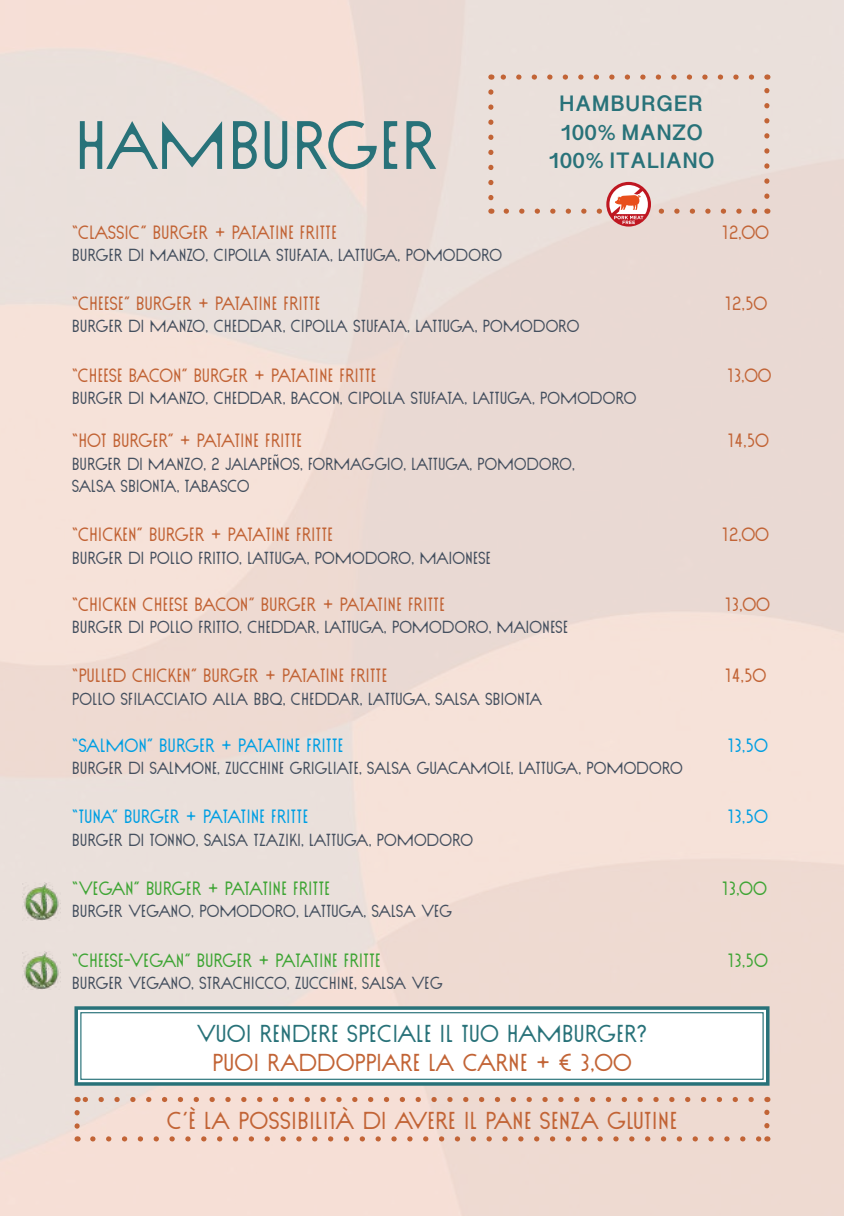
<style>
.page{position:relative;width:844px;height:1216px;background:#fff}
.page>*{position:absolute;margin:0;border:0;box-sizing:border-box;transform-origin:0 0}
.t1{font:68.25px "Sud";letter-spacing:-.015em;color:#287279}
.t2{font:24.5px "Sud";letter-spacing:-.015em;color:#c26436}
.t3{font:24.5px "Sud";letter-spacing:-.015em;color:#287279}
.t4{font:24.5px "Sud";letter-spacing:-.04em;color:#c26436}
.t5{font:700 22.75px/28.7px "Sinhala Sangam MN";color:#287279;text-align:center}
.t6{font:19.25px "Sud";letter-spacing:-.005em;color:#c26436;scale:.95 1}
.t7{font:19.25px "Sud";letter-spacing:-.005em;color:#3fa535;scale:.95 1}
.t8{font:19.25px "Sud";letter-spacing:-.005em;color:#009fe3;scale:.95 1}
.t9{font:19.25px "Sud";letter-spacing:-.005em;color:#c26436;scale:.93 1}
.t10{font:17.5px "Sud";letter-spacing:-.02em;color:#45505f;scale:.95 1}
.t11{font:17.5px/22.4px "Sud";letter-spacing:-.02em;color:#45505f;scale:.93 1}
</style>
<div class="page">
<div style="left:0;top:0;width:843px;height:1215px;background:#eedfd6"></div>
<hr style="left:843px;top:0;width:1px;height:1215px;background:#f7e6df">
<svg style="left:73px;top:1004px;width:698px;height:83px"></svg>
<div style="left:80px;top:1012px;width:683px;height:67px;border:1px solid #287279"></div>
<img style="left:23px;top:951px;width:37px;height:38px">
<img style="left:23px;top:882px;width:37px;height:38px">
<svg style="left:93px;top:1136px;width:665px;height:5px"></svg>
<svg style="left:85px;top:1096px;width:666px;height:6px"></svg>
<svg style="left:74px;top:1112px;width:6px;height:29px"></svg>
<svg style="left:764px;top:1096px;width:5px;height:29px"></svg>
<div style="left:606px;top:182px;width:44px;height:44px;background:#c01e27;border-radius:50%"></div>
<svg style="left:488px;top:74px;width:281px;height:150px"></svg>
<h1 class="t1" style="left:74px;top:105px;width:366px">HAMBURGER</h1>
<h3 class="t5" style="left:547px;top:90px;width:169px">HAMBURGER<br>100% MANZO<br>100% ITALIANO</h3>
<p class="t6" style="left:72px;top:220px;width:280px">“CLASSIC” BURGER + PATATINE FRITTE</p>
<p class="t6" style="left:722px;top:220px;width:51px">12,00</p>
<p class="t10" style="left:72px;top:244px;width:454px">BURGER DI MANZO, CIPOLLA STUFATA, LATTUGA, POMODORO</p>
<p class="t6" style="left:72px;top:292px;width:263px">“CHEESE” BURGER + PATATINE FRITTE</p>
<p class="t6" style="left:725px;top:292px;width:46px">12,50</p>
<p class="t10" style="left:72px;top:316px;width:535px">BURGER DI MANZO, CHEDDAR, CIPOLLA STUFATA, LATTUGA, POMODORO</p>
<p class="t9" style="left:72px;top:363px;width:329px">“CHEESE BACON” BURGER + PATATINE FRITTE</p>
<p class="t9" style="left:727px;top:363px;width:49px">13,00</p>
<p class="t10" style="left:72px;top:387px;width:596px">BURGER DI MANZO, CHEDDAR, BACON, CIPOLLA STUFATA, LATTUGA, POMODORO</p>
<p class="t6" style="left:72px;top:429px;width:244px">“HOT BURGER” + PATATINE FRITTE</p>
<p class="t6" style="left:727px;top:429px;width:45px">14,50</p>
<p class="t11" style="left:72px;top:452px;width:542px">BURGER DI MANZO, 2 JALAPEÑOS, FORMAGGIO, LATTUGA, POMODORO,<br>SALSA SBIONTA, TABASCO</p>
<p class="t6" style="left:72px;top:523px;width:276px">“CHICKEN” BURGER + PATATINE FRITTE</p>
<p class="t6" style="left:722px;top:523px;width:51px">12,00</p>
<p class="t10" style="left:72px;top:547px;width:442px">BURGER DI POLLO FRITTO, LATTUGA, POMODORO, MAIONESE</p>
<p class="t6" style="left:72px;top:592px;width:394px">“CHICKEN CHEESE BACON” BURGER + PATATINE FRITTE</p>
<p class="t6" style="left:725px;top:592px;width:49px">13,00</p>
<p class="t10" style="left:72px;top:617px;width:523px">BURGER DI POLLO FRITTO, CHEDDAR, LATTUGA, POMODORO, MAIONESE</p>
<p class="t6" style="left:72px;top:664px;width:333px">“PULLED CHICKEN” BURGER + PATATINE FRITTE</p>
<p class="t6" style="left:725px;top:664px;width:45px">14,50</p>
<p class="t10" style="left:72px;top:688px;width:496px">POLLO SFILACCIATO ALLA BBQ, CHEDDAR, LATTUGA, SALSA SBIONTA</p>
<p class="t8" style="left:72px;top:733px;width:287px">“SALMON” BURGER + PATATINE FRITTE</p>
<p class="t8" style="left:727px;top:733px;width:44px">13,50</p>
<p class="t10" style="left:72px;top:757px;width:644px">BURGER DI SALMONE, ZUCCHINE GRIGLIATE, SALSA GUACAMOLE, LATTUGA, POMODORO</p>
<p class="t8" style="left:72px;top:805px;width:250px">“TUNA” BURGER + PATATINE FRITTE</p>
<p class="t8" style="left:727px;top:805px;width:44px">13,50</p>
<p class="t10" style="left:72px;top:829px;width:424px">BURGER DI TONNO, SALSA TZAZIKI, LATTUGA, POMODORO</p>
<p class="t7" style="left:72px;top:876px;width:273px">“VEGAN” BURGER + PATATINE FRITTE</p>
<p class="t7" style="left:722px;top:876px;width:49px">13,00</p>
<p class="t10" style="left:72px;top:900px;width:402px">BURGER VEGANO, POMODORO, LATTUGA, SALSA VEG</p>
<p class="t7" style="left:72px;top:948px;width:327px">“CHEESE-VEGAN” BURGER + PATATINE FRITTE</p>
<p class="t7" style="left:727px;top:948px;width:44px">13,50</p>
<p class="t10" style="left:72px;top:972px;width:392px">BURGER VEGANO, STRACHICCO, ZUCCHINE, SALSA VEG</p>
<h2 class="t3" style="left:196px;top:1018px;width:452px">VUOI RENDERE SPECIALE IL TUO HAMBURGER?</h2>
<h2 class="t4" style="left:212px;top:1048px;width:421px">PUOI RADDOPPIARE LA CARNE + € 3,00</h2>
<h2 class="t2" style="left:166px;top:1105px;width:512px">C’È LA POSSIBILITÀ DI AVERE IL PANE SENZA GLUTINE</h2>
</div>
